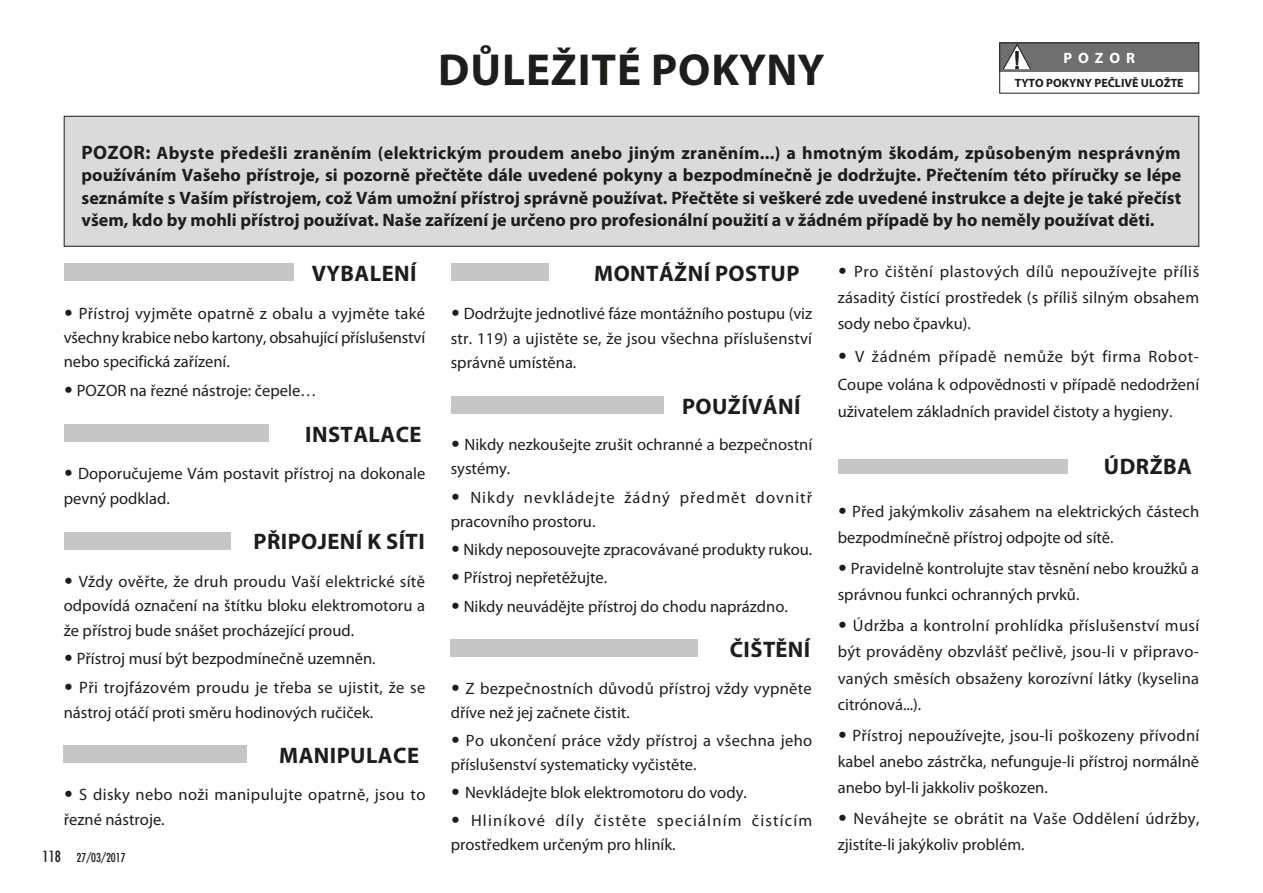
<style>
.page{position:relative;width:1263px;height:893px;background:#fff}
.page>*{position:absolute;margin:0;border:0;box-sizing:border-box;transform-origin:0 0}
.t1{font:700 45px "Myriad Pro";letter-spacing:.02em;color:#1d1d1b}
.t2{font:700 22.5px "Myriad Pro";letter-spacing:.02em;color:#1d1d1b}
.t3{font:700 18px/22.5px "Myriad Pro";color:#1d1d1b;text-align:justify}
.t4{font:16.5px/26.4px "Myriad Pro";color:#1d1d1b;text-align:justify}
.t5{font:16.5px/24.5px "Myriad Pro";letter-spacing:.025em;color:#1d1d1b}
.t6{font:16.5px/24px "Myriad Pro";letter-spacing:.07em;color:#1d1d1b}
.t7{font:16.5px/24px "Myriad Pro";letter-spacing:.02em;color:#1d1d1b}
.t8{font:16.5px/24px "Myriad Pro";letter-spacing:.065em;color:#1d1d1b}
.t9{font:700 15px "Myriad Pro";letter-spacing:.4em;color:#fff}
.t10{font:700 12px "Myriad Pro";color:#1d1d1b}
.t11{font:condensed 12px "Futura";color:#1d1d1b}
.s1{font-size:19.5px}
.s2{font-family:"Futura";font-weight:800}
.s3{font-size:15px}
</style>
<div class="page">
<div style="left:64px;top:116px;width:1135px;height:130px;background:#dadada"></div>
<div style="left:64px;top:116px;width:1135px;height:131px;border:1px solid #1d1d1b"></div>
<div style="left:64px;top:264px;width:229px;height:17px;background:#c6c6c6"></div>
<div style="left:64px;top:424px;width:205px;height:18px;background:#c6c6c6"></div>
<div style="left:64px;top:532px;width:167px;height:17px;background:#c6c6c6"></div>
<div style="left:64px;top:746px;width:183px;height:17px;background:#c6c6c6"></div>
<div style="left:451px;top:264px;width:98px;height:17px;background:#c6c6c6"></div>
<div style="left:451px;top:396px;width:213px;height:18px;background:#c6c6c6"></div>
<div style="left:451px;top:639px;width:247px;height:18px;background:#c6c6c6"></div>
<div style="left:838px;top:459px;width:229px;height:14px;background:#c6c6c6"></div>
<div style="left:999px;top:43px;width:200px;height:29px;background:#706f6f"></div>
<div style="left:999px;top:43px;width:200px;height:51px;border:1px solid #1d1d1b"></div>
<svg style="left:1001px;top:44px;width:30px;height:25px"></svg>
<h1 class="t1" style="left:438px;top:40px;width:388px">DŮLEŽITÉ POKYNY</h1>
<p class="t9" style="left:1063px;top:48px;width:73px">POZOR</p>
<p class="t10" style="left:1015px;top:76px;width:170px">TYTO POKYNY PEČLIVĚ ULOŽTE</p>
<p class="t3" style="left:82px;top:141px;width:1101px"><span class="s1">POZOR:</span> Abyste předešli zraněním (elektrickým proudem anebo jiným zraněním...) a hmotným škodám, způsobeným nesprávným používáním Vašeho přístroje, si pozorně přečtěte dále uvedené pokyny a bezpodmínečně je dodržujte. Přečtením této příručky se lépe seznámíte s Vaším přístrojem, což Vám umožní přístroj správně používat. Přečtěte si veškeré zde uvedené instrukce a dejte je také přečíst všem, kdo by mohli přístroj používat. Naše zařízení je určeno pro profesionální použití a v žádném případě by ho neměly používat děti.</p>
<h2 class="t2" style="left:312px;top:259px;width:106px">VYBALENÍ</h2>
<p class="t4" style="left:64px;top:300px;width:363px;line-height:24.5px"><span class="s2">•</span> Přístroj vyjměte opatrně z obalu a vyjměte také všechny krabice nebo kartony, obsahující příslušenství nebo specifická zařízení.</p>
<p class="t4" style="left:64px;top:377px;width:255px"><span class="s2">•</span> POZOR na řezné nástroje: čepele…</p>
<h2 class="t2" style="left:305px;top:420px;width:118px">INSTALACE</h2>
<p class="t4" style="left:64px;top:461px;width:363px;line-height:24.5px"><span class="s2">•</span> Doporučujeme Vám postavit přístroj na dokonale pevný podklad.</p>
<h2 class="t2" style="left:254px;top:527px;width:173px">PŘIPOJENÍ K SÍTI</h2>
<p class="t4" style="left:64px;top:569px;width:363px;line-height:24.5px"><span class="s2">•</span> Vždy ověřte, že druh proudu Vaší elektrické sítě odpovídá označení na štítku bloku elektromotoru a že přístroj bude snášet procházející proud.</p>
<p class="t4" style="left:64px;top:645px;width:313px"><span class="s2">•</span> Přístroj musí být bezpodmínečně uzemněn.</p>
<p class="t4" style="left:64px;top:675px;width:363px;line-height:24.5px"><span class="s2">•</span> Při trojfázovém proudu je třeba se ujistit, že se nástroj otáčí proti směru hodinových ručiček.</p>
<h2 class="t2" style="left:279px;top:741px;width:141px">MANIPULACE</h2>
<p class="t5" style="left:64px;top:782px;width:363px"><span class="s2">•</span> S disky nebo noži manipulujte opatrně, jsou to řezné nástroje.</p>
<p class="t11" style="left:43px;top:850px;width:85px"><span class="s3">118</span> 27/03/2017</p>
<h2 class="t2" style="left:594px;top:259px;width:207px">MONTÁŽNÍ POSTUP</h2>
<p class="t4" style="left:451px;top:301px;width:363px;line-height:24.8px"><span class="s2">•</span> Dodržujte jednotlivé fáze montážního postupu (viz str. 119) a ujistěte se, že jsou všechna příslušenství správně umístěna.</p>
<h2 class="t2" style="left:682px;top:391px;width:120px">POUŽÍVÁNÍ</h2>
<p class="t4" style="left:451px;top:433px;width:363px;line-height:24px"><span class="s2">•</span> Nikdy nezkoušejte zrušit ochranné a bezpečnostní systémy.</p>
<p class="t8" style="left:451px;top:485px;width:363px"><span class="s2">•</span> Nikdy nevkládejte žádný předmět dovnitř pracovního prostoru.</p>
<p class="t4" style="left:451px;top:536px;width:363px"><span class="s2">•</span> Nikdy neposouvejte zpracovávané produkty rukou.</p>
<p class="t4" style="left:451px;top:564px;width:158px"><span class="s2">•</span> Přístroj nepřetěžujte.</p>
<p class="t4" style="left:451px;top:592px;width:339px"><span class="s2">•</span> Nikdy neuvádějte přístroj do chodu naprázdno.</p>
<h2 class="t2" style="left:730px;top:635px;width:82px">ČIŠTĚNÍ</h2>
<p class="t7" style="left:451px;top:676px;width:363px"><span class="s2">•</span> Z bezpečnostních důvodů přístroj vždy vypněte dříve než jej začnete čistit.</p>
<p class="t4" style="left:451px;top:728px;width:363px;line-height:24px"><span class="s2">•</span> Po ukončení práce vždy přístroj a všechna jeho příslušenství systematicky vyčistěte.</p>
<p class="t4" style="left:451px;top:779px;width:298px"><span class="s2">•</span> Nevkládejte blok elektromotoru do vody.</p>
<p class="t6" style="left:451px;top:809px;width:363px"><span class="s2">•</span> Hliníkové díly čistěte speciálním čistícím prostředkem určeným pro hliník.</p>
<p class="t4" style="left:838px;top:258px;width:363px"><span class="s2">•</span> Pro čištění plastových dílů nepoužívejte příliš zásaditý čistící prostředek (s příliš silným obsahem sody nebo čpavku).</p>
<p class="t4" style="left:838px;top:342px;width:363px;line-height:27.9px"><span class="s2">•</span> V žádném případě nemůže být firma Robot-Coupe volána k odpovědnosti v případě nedodržení uživatelem základních pravidel čistoty a hygieny.</p>
<h2 class="t2" style="left:1104px;top:451px;width:89px">ÚDRŽBA</h2>
<p class="t4" style="left:838px;top:498px;width:363px"><span class="s2">•</span> Před jakýmkoliv zásahem na elektrických částech bezpodmínečně přístroj odpojte od sítě.</p>
<p class="t4" style="left:838px;top:555px;width:363px"><span class="s2">•</span> Pravidelně kontrolujte stav těsnění nebo kroužků a správnou funkci ochranných prvků.</p>
<p class="t4" style="left:838px;top:612px;width:363px"><span class="s2">•</span> Údržba a kontrolní prohlídka příslušenství musí být prováděny obzvlášť pečlivě, jsou-li v připravo&shy;vaných směsích obsaženy korozívní látky (kyselina citrónová...).</p>
<p class="t4" style="left:838px;top:722px;width:363px"><span class="s2">•</span> Přístroj nepoužívejte, jsou-li poškozeny přívodní kabel anebo zástrčka, nefunguje-li přístroj normálně anebo byl-li jakkoliv poškozen.</p>
<p class="t5" style="left:838px;top:805px;width:363px;line-height:26.4px"><span class="s2">•</span> Neváhejte se obrátit na Vaše Oddělení údržby, zjistíte-li jakýkoliv problém.</p>
</div>
